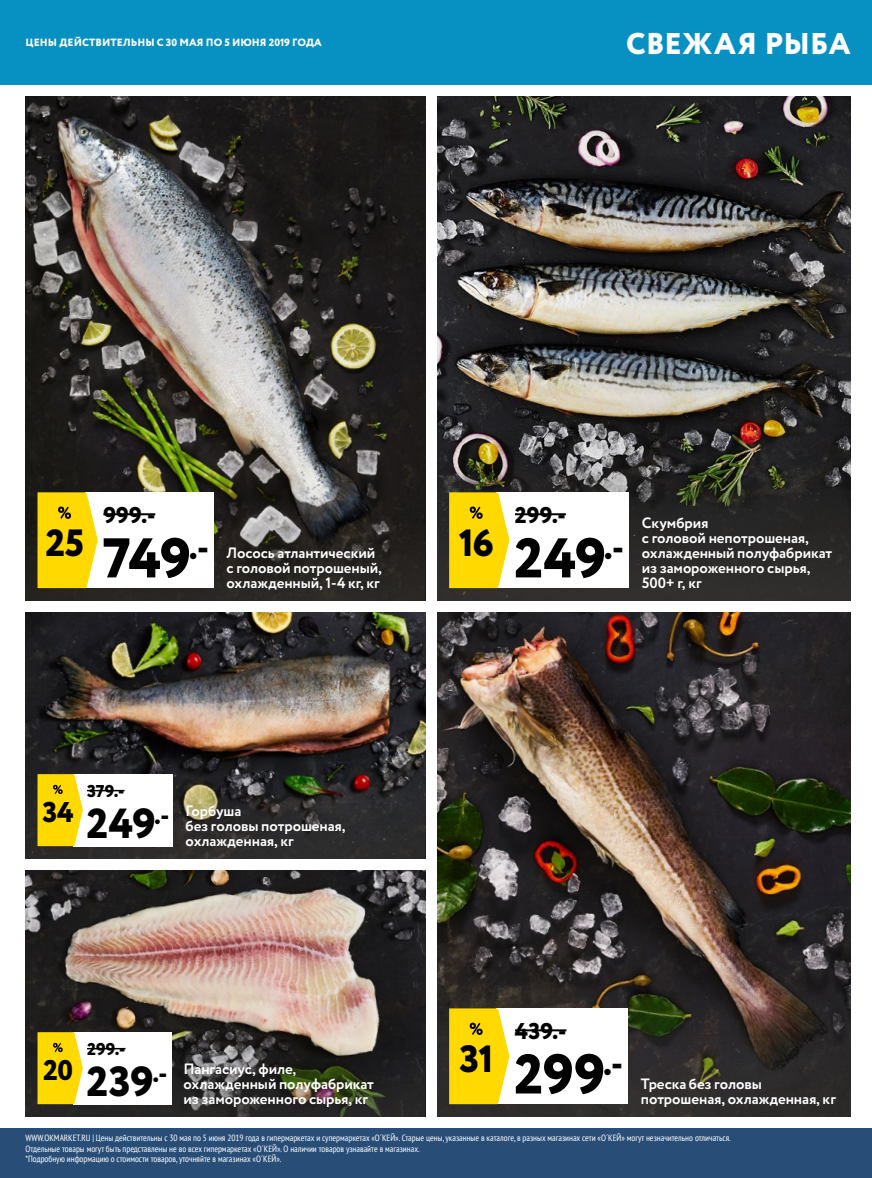
<style>
.page{position:relative;width:872px;height:1178px;background:#fff}
.page>*{position:absolute;margin:0;border:0;box-sizing:border-box;transform-origin:0 0}
.t1{font:800 55.8px "Circe";letter-spacing:-.015em;color:#000}
.t2{font:800 42px "Circe";color:#000}
.t3{font:800 37.95px "Circe";color:#000}
.t4{font:800 30px "Circe";letter-spacing:.01em;color:#fff}
.t5{font:800 28.5px "Circe";color:#000}
.t6{font:800 22.8px "Circe";letter-spacing:.01em;color:#000}
.t7{font:800 17.1px "Circe";letter-spacing:.005em;color:#000}
.t8{font:700 15px/15px "Circe";letter-spacing:-.005em;color:#fff}
.t9{font:800 10.5px "Circe";letter-spacing:.01em;color:#fff}
.t10{font:condensed 9px/10.5px "PT Sans";color:#fff}
</style>
<div class="page">
<div style="left:0;top:1128px;width:872px;height:50px;background:#284e78"></div>
<img style="left:437px;top:612px;width:413px;height:336px">
<img style="left:26px;top:870px;width:399px;height:164px">
<img style="left:26px;top:612px;width:399px;height:150px">
<svg style="left:26px;top:762px;width:399px;height:96px;background:#31302d"></svg>
<img style="left:26px;top:96px;width:399px;height:408px">
<svg style="left:26px;top:1034px;width:399px;height:82px;background:#3a3933"></svg>
<svg style="left:437px;top:948px;width:413px;height:168px;background:#332e2b"></svg>
<svg style="left:26px;top:504px;width:399px;height:96px;background:#302d2a"></svg>
<img style="left:437px;top:96px;width:413px;height:336px">
<svg style="left:437px;top:432px;width:413px;height:168px;background:#363431"></svg>
<div style="left:85px;top:492px;width:128px;height:96px;background:#fff"></div>
<hr style="left:103px;top:513px;width:52px;height:2px;background:#000">
<svg style="left:38px;top:492px;width:60px;height:96px;background:#fad919"></svg>
<div style="left:73px;top:774px;width:100px;height:72px;background:#fff"></div>
<hr style="left:87px;top:790px;width:38px;height:1px;background:#000">
<svg style="left:38px;top:774px;width:45px;height:72px;background:#fbd919"></svg>
<div style="left:73px;top:1032px;width:98px;height:72px;background:#fff"></div>
<hr style="left:87px;top:1048px;width:38px;height:1px;background:#000">
<svg style="left:38px;top:1032px;width:45px;height:72px;background:#fbd919"></svg>
<div style="left:496px;top:1008px;width:132px;height:96px;background:#fff"></div>
<hr style="left:515px;top:1029px;width:51px;height:2px;background:#000">
<svg style="left:449px;top:1008px;width:60px;height:96px;background:#fad816"></svg>
<div style="left:496px;top:492px;width:133px;height:96px;background:#fff"></div>
<hr style="left:515px;top:513px;width:51px;height:2px;background:#000">
<svg style="left:449px;top:492px;width:60px;height:96px;background:#fad816"></svg>
<div style="left:0;top:0;width:872px;height:84px;background:#0791c3"></div>
<p class="t9" style="left:26px;top:35px;width:298px">ЦЕНЫ ДЕЙСТВИТЕЛЬНЫ С 30 МАЯ ПО 5 ИЮНЯ 2019 ГОДА</p>
<h3 class="t4" style="left:626px;top:23px;width:226px">СВЕЖАЯ РЫБА</h3>
<h3 class="t3" style="left:45px;top:517px;width:40px">25</h3>
<h3 class="t6" style="left:103px;top:500px;width:53px">999.-</h3>
<h1 class="t1" style="left:103px;top:520px;width:108px">749<sup>.-</sup></h1>
<h3 class="t8" style="left:226px;top:546px;width:157px">Лосось атлантический с головой потрошеный, охлажденный, 1-4 кг, кг</h3>
<h3 class="t6" style="left:515px;top:500px;width:52px">299.-</h3>
<h3 class="t3" style="left:459px;top:517px;width:37px">16</h3>
<h3 class="t8" style="left:642px;top:516px;width:192px">Скумбрия<br>с головой непотрошеная, охлажденный полуфабрикат из замороженного сырья,<br>500+ г, кг</h3>
<h1 class="t1" style="left:514px;top:520px;width:111px">249<sup>.-</sup></h1>
<h3 class="t7" style="left:87px;top:780px;width:39px">379.-</h3>
<h3 class="t5" style="left:42px;top:793px;width:33px">34</h3>
<h3 class="t8" style="left:186px;top:804px;width:162px">Горбуша<br>без головы потрошеная, охлажденная, кг</h3>
<h2 class="t2" style="left:86px;top:795px;width:85px">249<sup>.-</sup></h2>
<h3 class="t6" style="left:515px;top:1016px;width:53px">439.-</h3>
<h3 class="t7" style="left:87px;top:1038px;width:40px">299.-</h3>
<h3 class="t3" style="left:459px;top:1033px;width:36px">31</h3>
<h3 class="t5" style="left:43px;top:1051px;width:31px">20</h3>
<h3 class="t8" style="left:183px;top:1062px;width:192px">Пангасиус, филе, охлажденный полуфабрикат из замороженного сырья, кг</h3>
<h1 class="t1" style="left:514px;top:1036px;width:110px">299<sup>.-</sup></h1>
<h2 class="t2" style="left:86px;top:1053px;width:83px">239<sup>.-</sup></h2>
<h3 class="t8" style="left:641px;top:1077px;width:197px">Треска без головы потрошеная, охлажденная, кг</h3>
<p class="t10" style="left:26px;top:1132px;width:706px">WWW.OKMARKET.RU | Цены действительны с 30 мая по 5 июня 2019 года в гипермаркетах и супермаркетах «О´КЕЙ». Старые цены, указанные в каталоге, в разных магазинах сети «О´КЕЙ» могут незначительно отличаться.<br>Отдельные товары могут быть представлены не во всех гипермаркетах «О´КЕЙ». О наличии товаров узнавайте в магазинах.<br>*Подробную информацию о стоимости товаров, уточняйте в магазинах «О´КЕЙ».</p>
</div>
